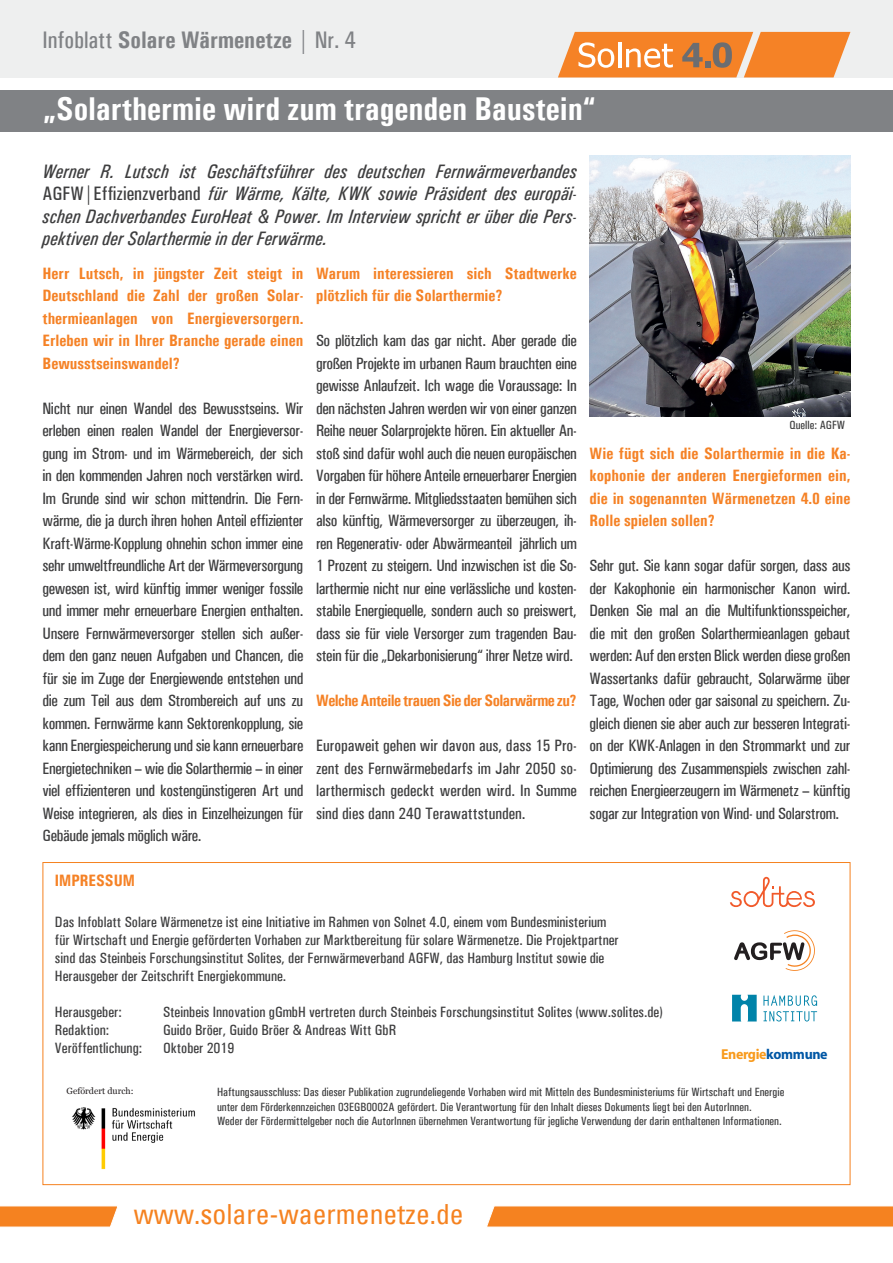
<style>
.page{position:relative;width:893px;height:1263px;background:#fff}
.page>*{position:absolute;margin:0;border:0;box-sizing:border-box;transform-origin:0 0}
.Überschrift_4__Seite{font:700 condensed 33px "Univers";color:#fff}
.t1{font:condensed 27.75px "Univers";color:#f58220}
.t2{font:700 condensed 24px "Univers";color:#808285}
.Einführungstext_kurs{font:italic 500 condensed 19.5px/22.5px "Univers";color:#3e3e3f;text-align:justify}
.Fliesstext{font:500 condensed 16.5px/22.5px "Univers";letter-spacing:-.02em;color:#3e3e3f;text-align:justify}
.Überschrift_Infobox{font:700 condensed 16.5px/22.5px "Univers";color:#f58226;text-align:justify}
.Überschrift_Infobox-2{font:700 condensed 16.5px "Univers";letter-spacing:-.03em;color:#f58226}
.Fliesstext_Infobox{font:500 condensed 15px/18px "Univers";color:#3e3e3f}
.t3{font:700 14.4px "Myriad MM";letter-spacing:-.04em;color:#f89a1c}
.Fliesstext_Infobox-2{font:500 condensed 12px "Univers";color:#3e3e3f}
.Bildbeschreibung{font:500 condensed 12px "Univers";color:#3e3e3f}
.t4{font:9px "Georgia";color:#231f20}
.s1{font-weight:500}
.s2{font-style:normal}
.s3{color:#0157a5}
</style>
<div class="page">
<img style="left:56px;top:1107px;width:168px;height:79px">
<svg style="left:0;top:1206px;width:117px;height:21px;background:#f58a2f"></svg>
<svg style="left:487px;top:1206px;width:406px;height:21px;background:#f5882b"></svg>
<svg style="left:734px;top:930px;width:81px;height:41px"></svg>
<svg style="left:730px;top:877px;width:85px;height:30px"></svg>
<svg style="left:732px;top:995px;width:25px;height:26px"></svg>
<svg style="left:763px;top:995px;width:54px;height:26px"></svg>
<img style="left:590px;top:155px;width:260px;height:261px">
<div style="left:0;top:0;width:893px;height:77px;background:#eeefef"></div>
<svg style="left:558px;top:32px;width:292px;height:45px;background:#ee9147"></svg>
<div style="left:0;top:90px;width:893px;height:41px;background:#808285"></div>
<p class="t2" style="left:43px;top:26px;width:315px"><span class="s1">Infoblatt</span> Solare Wärmenetze | <span class="s1">Nr. 4</span></p>
<p class="Überschrift_4__Seite" style="left:43px;top:88px;width:554px">„Solarthermie wird zum tragenden Baustein“</p>
<p class="Einführungstext_kurs" style="left:43px;top:160px;width:536px">Werner R. Lutsch ist Geschäftsführer des deutschen Fernwärmeverbandes <span class="s2">AGFW|Effizienzverband</span> für Wärme, Kälte, KWK sowie Präsident des europäi&shy;schen Dachverbandes EuroHeat &amp; Power. Im Interview spricht er über die Pers&shy;pektiven der Solarthermie in der Ferwärme.</p>
<p class="Überschrift_Infobox" style="left:43px;top:262px;width:262px">Herr Lutsch, in jüngster Zeit steigt in Deutschland die Zahl der großen Solar&shy;thermieanlagen von Energieversorgern.<br>Erleben wir in Ihrer Branche gerade einen Bewusstseinswandel?</p>
<p class="Fliesstext" style="left:43px;top:397px;width:262px">Nicht nur einen Wandel des Bewusstseins. Wir erleben einen realen Wandel der Energieversor&shy;gung im Strom- und im Wärmebereich, der sich in den kommenden Jahren noch verstärken wird.<br>Im Grunde sind wir schon mittendrin. Die Fern&shy;wärme, die ja durch ihren hohen Anteil effizienter Kraft-Wärme-Kopplung ohnehin schon immer eine sehr umweltfreundliche Art der Wärmeversorgung gewesen ist, wird künftig immer weniger fossile und immer mehr erneuerbare Energien enthalten.<br>Unsere Fernwärmeversorger stellen sich außer&shy;dem den ganz neuen Aufgaben und Chancen, die für sie im Zuge der Energiewende entstehen und die zum Teil aus dem Strombereich auf uns zu kommen. Fernwärme kann Sektorenkopplung, sie kann Energiespeicherung und sie kann erneuerbare Energietechniken – wie die Solarthermie – in einer viel effizienteren und kostengünstigeren Art und Weise integrieren, als dies in Einzelheizungen für Gebäude jemals möglich wäre.</p>
<p class="Überschrift_Infobox" style="left:316px;top:262px;width:262px">Warum interessieren sich Stadtwerke plötzlich für die Solarthermie?</p>
<p class="Fliesstext" style="left:316px;top:329px;width:262px">So plötzlich kam das gar nicht. Aber gerade die großen Projekte im urbanen Raum brauchten eine gewisse Anlaufzeit. Ich wage die Voraussage: In den nächsten Jahren werden wir von einer ganzen Reihe neuer Solarprojekte hören. Ein aktueller An&shy;stoß sind dafür wohl auch die neuen europäischen Vorgaben für höhere Anteile erneuerbarer Energien in der Fernwärme. Mitgliedsstaaten bemühen sich also künftig, Wärmeversorger zu überzeugen, ih&shy;ren Regenerativ- oder Abwärmeanteil jährlich um 1 Prozent zu steigern. Und inzwischen ist die So&shy;larthermie nicht nur eine verlässliche und kosten&shy;stabile Energiequelle, sondern auch so preiswert, dass sie für viele Versorger zum tragenden Bau&shy;stein für die „Dekarbonisierung“ ihrer Netze wird.</p>
<p class="Überschrift_Infobox-2" style="left:316px;top:691px;width:262px">Welche Anteile trauen Sie der Solarwärme zu?</p>
<p class="Fliesstext" style="left:316px;top:734px;width:262px">Europaweit gehen wir davon aus, dass 15 Pro&shy;zent des Fernwärmebedarfs im Jahr 2050 so&shy;larthermisch gedeckt werden wird. In Summe sind dies dann 240 Terawattstunden.</p>
<p class="Bildbeschreibung" style="left:789px;top:418px;width:57px">Quelle: AGFW</p>
<p class="Überschrift_Infobox" style="left:590px;top:442px;width:262px">Wie fügt sich die Solarthermie in die Ka&shy;kophonie der anderen Energieformen ein, die in sogenannten Wärmenetzen 4.0 eine Rolle spielen sollen?</p>
<p class="Fliesstext" style="left:590px;top:554px;width:262px">Sehr gut. Sie kann sogar dafür sorgen, dass aus der Kakophonie ein harmonischer Kanon wird.<br>Denken Sie mal an die Multifunktionsspeicher, die mit den großen Solarthermieanlagen gebaut werden: Auf den ersten Blick werden diese großen Wassertanks dafür gebraucht, Solarwärme über Tage, Wochen oder gar saisonal zu speichern. Zu&shy;gleich dienen sie aber auch zur besseren Integrati&shy;on der KWK-Anlagen in den Strommarkt und zur Optimierung des Zusammenspiels zwischen zahl&shy;reichen Energieerzeugern im Wärmenetz – künftig sogar zur Integration von Wind- und Solarstrom.</p>
<p class="Überschrift_Infobox" style="left:55px;top:869px;width:82px">IMPRESSUM</p>
<p class="Fliesstext_Infobox" style="left:55px;top:913px;width:565px">Das Infoblatt Solare Wärmenetze ist eine Initiative im Rahmen von Solnet 4.0, einem vom Bundesministerium für Wirtschaft und Energie geförderten Vorhaben zur Marktbereitung für solare Wärmenetze. Die Projektpartner</p>
<p class="Fliesstext_Infobox" style="left:55px;top:949px;width:551px">sind das Steinbeis Forschungsinstitut Solites, der Fernwärmeverband AGFW, das Hamburg Institut sowie die</p>
<p class="Fliesstext_Infobox" style="left:55px;top:967px;width:233px">Herausgeber der Zeitschrift Energiekommune.</p>
<p class="Fliesstext_Infobox" style="left:55px;top:1003px;width:68px">Herausgeber:</p>
<p class="Fliesstext_Infobox" style="left:163px;top:1003px;width:501px">Steinbeis Innovation gGmbH vertreten durch Steinbeis Forschungsinstitut Solites (www.solites.de)</p>
<p class="Fliesstext_Infobox" style="left:55px;top:1021px;width:56px">Redaktion:</p>
<p class="Fliesstext_Infobox" style="left:163px;top:1021px;width:235px">Guido Bröer, Guido Bröer &amp; Andreas Witt GbR</p>
<p class="Fliesstext_Infobox" style="left:55px;top:1039px;width:89px">Veröffentlichung:</p>
<p class="Fliesstext_Infobox" style="left:163px;top:1039px;width:73px">Oktober 2019</p>
<p class="Fliesstext_Infobox-2" style="left:217px;top:1085px;width:569px">Haftungsausschluss: Das dieser Publikation zugrundeliegende Vorhaben wird mit Mitteln des Bundesministeriums für Wirtschaft und Energie</p>
<p class="Fliesstext_Infobox-2" style="left:217px;top:1099px;width:536px">unter dem Förderkennzeichen 03EGB0002A gefördert. Die Verantwortung für den Inhalt dieses Dokuments liegt bei den AutorInnen.</p>
<p class="Fliesstext_Infobox-2" style="left:217px;top:1114px;width:566px">Weder der Fördermittelgeber noch die AutorInnen übernehmen Verantwortung für jegliche Verwendung der darin enthaltenen Informationen.</p>
<p class="t3" style="left:721px;top:1047px;width:108px">Energie<span class="s3">kommune</span></p>
<p class="t4" style="left:67px;top:1085px;width:68px">Gefördert durch:</p>
<p class="t1" style="left:134px;top:1196px;width:331px">www.solare-waermenetze.de</p>
</div>
